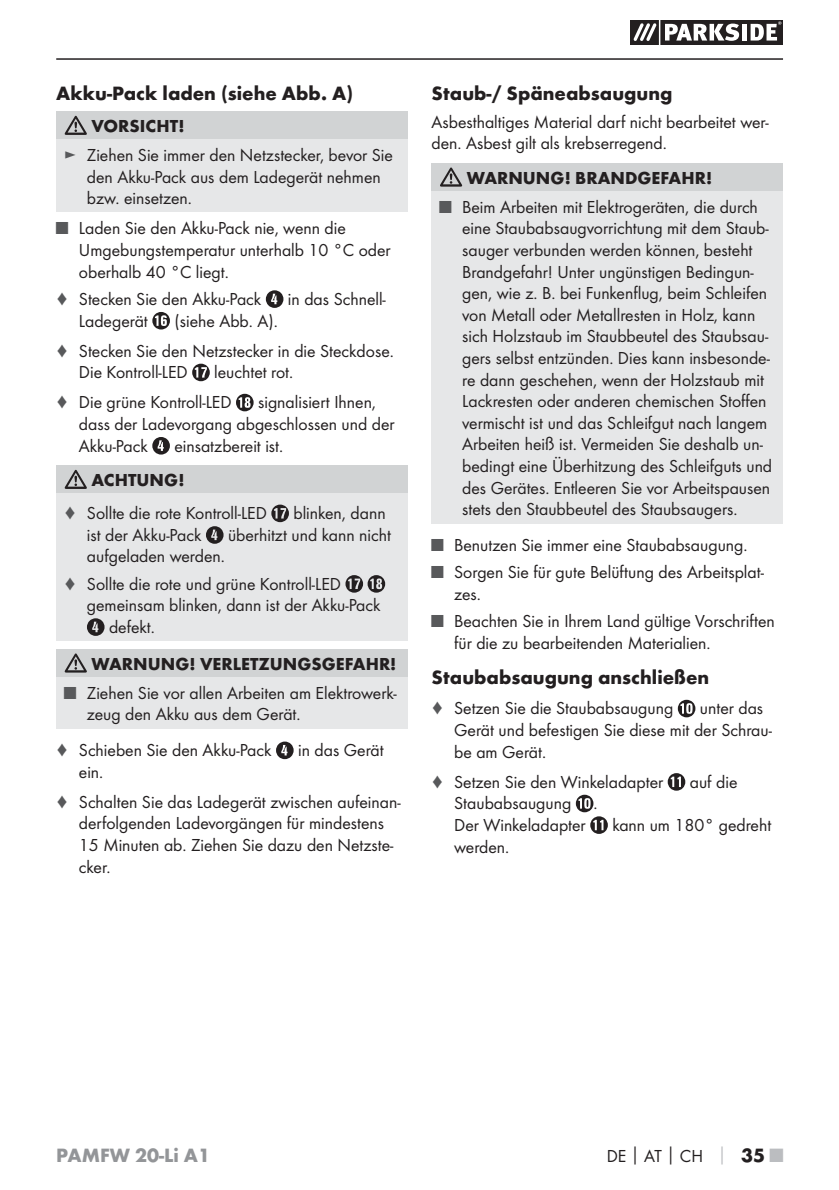
<style>
.page{position:relative;width:839px;height:1190px;background:#fff}
.page>*{position:absolute;margin:0;border:0;box-sizing:border-box;transform-origin:0 0}
.t1{font:700 20px "Futura";color:#231f20}
.t2{font:700 20px "Futura";color:#939598}
.t3{font:18px/21.6px "Futura Boo";color:#231f20}
.t4{font:700 18px "Futura";color:#231f20}
.s1{color:#58595b}
.s2{font-family:"Futura";font-weight:700}
.s3{font-family:"Futura";font-weight:700;color:#bbbdc0}
.s4{font-family:"Futura";font-weight:700;font-size:20px}
.s5{font-family:"Futura";font-weight:700;font-size:20px;color:#bbbdc0}
</style>
<div class="page">
<hr style="left:56px;top:58px;width:726px;height:2px;background:#231f20">
<svg style="left:630px;top:20px;width:152px;height:25px"></svg>
<hr style="left:658px;top:20px;width:2px;height:25px;background:#fff">
<div style="left:56px;top:111px;width:351px;height:29px;background:#d1d3d4"></div>
<div style="left:56px;top:140px;width:351px;height:72px;background:#e6e7e8"></div>
<svg style="left:65px;top:116px;width:22px;height:19px"></svg>
<svg style="left:266px;top:290px;width:17px;height:18px"></svg>
<svg style="left:152px;top:312px;width:18px;height:17px"></svg>
<svg style="left:192px;top:364px;width:18px;height:17px"></svg>
<svg style="left:236px;top:394px;width:17px;height:17px"></svg>
<svg style="left:152px;top:437px;width:18px;height:17px"></svg>
<div style="left:56px;top:465px;width:351px;height:28px;background:#d1d3d4"></div>
<div style="left:56px;top:493px;width:351px;height:148px;background:#e6e7e8"></div>
<svg style="left:65px;top:470px;width:22px;height:19px"></svg>
<svg style="left:271px;top:504px;width:18px;height:18px"></svg>
<svg style="left:206px;top:526px;width:17px;height:18px"></svg>
<svg style="left:345px;top:575px;width:40px;height:17px"></svg>
<svg style="left:87px;top:618px;width:17px;height:18px"></svg>
<div style="left:56px;top:649px;width:351px;height:28px;background:#d1d3d4"></div>
<div style="left:56px;top:677px;width:351px;height:51px;background:#e6e7e8"></div>
<svg style="left:65px;top:653px;width:22px;height:19px"></svg>
<svg style="left:276px;top:741px;width:17px;height:18px"></svg>
<div style="left:431px;top:163px;width:351px;height:28px;background:#d1d3d4"></div>
<div style="left:431px;top:191px;width:351px;height:332px;background:#e6e7e8"></div>
<svg style="left:440px;top:167px;width:22px;height:20px"></svg>
<svg style="left:677px;top:700px;width:18px;height:17px"></svg>
<svg style="left:667px;top:773px;width:18px;height:17px"></svg>
<svg style="left:575px;top:794px;width:32px;height:40px"></svg>
<p class="t1" style="left:56px;top:86px;width:298px">Akku-Pack laden (siehe Abb. A)</p>
<p class="t4" style="left:91px;top:119px;width:94px">VORSICHT!</p>
<p class="t3" style="left:87px;top:145px;width:307px;text-indent:-23px"><span class="s1">►</span> Ziehen Sie immer den Netzstecker, bevor Sie den Akku-Pack aus dem Ladegerät nehmen bzw. einsetzen.</p>
<p class="t3" style="left:79px;top:218px;width:313px;text-indent:-23px"><span class="s1">■</span> Laden Sie den Akku-Pack nie, wenn die<br>Umgebungstemperatur unterhalb 10 °C oder oberhalb 40 °C liegt.</p>
<p class="t3" style="left:56px;top:289px;width:206px"><span class="s1">♦</span> Stecken Sie den Akku-Pack</p>
<p class="t3" style="left:288px;top:289px;width:99px">in das Schnell-</p>
<p class="t3" style="left:79px;top:311px;width:70px">Ladegerät</p>
<p class="t3" style="left:56px;top:306px;width:339px;line-height:30px;text-align:center">(siehe Abb. A).<br><span class="s1">♦</span> Stecken Sie den Netzstecker in die Steckdose.</p>
<p class="t3" style="left:79px;top:362px;width:110px">Die Kontroll-LED</p>
<p class="t3" style="left:56px;top:358px;width:238px;line-height:30px;text-indent:158px">leuchtet rot. <span class="s1">♦</span> Die grüne Kontroll-LED</p>
<p class="t3" style="left:79px;top:392px;width:317px;text-indent:179px">signalisiert Ihnen, dass der Ladevorgang abgeschlossen und der<br>Akku-Pack</p>
<p class="t3" style="left:174px;top:436px;width:110px">einsatzbereit ist.</p>
<p class="t4" style="left:91px;top:473px;width:94px">ACHTUNG!</p>
<p class="t3" style="left:64px;top:503px;width:204px"><span class="s1">♦</span> Sollte die rote Kontroll-LED</p>
<p class="t3" style="left:293px;top:503px;width:94px">blinken, dann</p>
<p class="t3" style="left:87px;top:525px;width:116px">ist der Akku-Pack</p>
<p class="t3" style="left:228px;top:525px;width:164px">überhitzt und kann nicht</p>
<p class="t3" style="left:64px;top:544px;width:278px;line-height:27.2px;text-indent:23px">aufgeladen werden.<br><span class="s1">♦</span> Sollte die rote und grüne Kontroll-LED</p>
<p class="t3" style="left:109px;top:595px;width:273px;text-indent:-22px">gemeinsam blinken, dann ist der Akku-Pack defekt.</p>
<p class="t4" style="left:91px;top:656px;width:306px">WARNUNG! VERLETZUNGSGEFAHR!</p>
<p class="t3" style="left:87px;top:683px;width:311px;text-indent:-23px"><span class="s1">■</span> Ziehen Sie vor allen Arbeiten am Elektrowerk&shy;zeug den Akku aus dem Gerät.</p>
<p class="t3" style="left:56px;top:740px;width:217px"><span class="s1">♦</span> Schieben Sie den Akku-Pack</p>
<p class="t3" style="left:298px;top:740px;width:87px">in das Gerät</p>
<p class="t3" style="left:56px;top:757px;width:345px;line-height:30px;text-indent:23px">ein.<br><span class="s1">♦</span> Schalten Sie das Ladegerät zwischen aufeinan-</p>
<p class="t3" style="left:79px;top:813px;width:316px">derfolgenden Ladevorgängen für mindestens<br>15 Minuten ab. Ziehen Sie dazu den Netzste&shy;cker.</p>
<p class="t1" style="left:431px;top:86px;width:242px">Staub-/ Späneabsaugung</p>
<p class="t3" style="left:431px;top:112px;width:338px">Asbesthaltiges Material darf nicht bearbeitet wer&shy;den. Asbest gilt als krebserregend.</p>
<p class="t4" style="left:466px;top:171px;width:247px">WARNUNG! BRANDGEFAHR!</p>
<p class="t3" style="left:462px;top:197px;width:311px;text-indent:-23px"><span class="s1">■</span> Beim Arbeiten mit Elektrogeräten, die durch eine Staubabsaugvorrichtung mit dem Staub&shy;sauger verbunden werden können, besteht Brandgefahr! Unter ungünstigen Bedingun&shy;gen, wie z. B. bei Funkenflug, beim Schleifen von Metall oder Metallresten in Holz, kann sich Holzstaub im Staubbeutel des Staubsau&shy;gers selbst entzünden. Dies kann insbesonde&shy;re dann geschehen, wenn der Holzstaub mit Lackresten oder anderen chemischen Stoffen vermischt ist und das Schleifgut nach langem Arbeiten heiß ist. Vermeiden Sie deshalb un&shy;bedingt eine Überhitzung des Schleifguts und des Gerätes. Entleeren Sie vor Arbeitspausen stets den Staubbeutel des Staubsaugers.</p>
<p class="t3" style="left:431px;top:535px;width:317px"><span class="s1">■</span> Benutzen Sie immer eine Staubabsaugung.</p>
<p class="t3" style="left:454px;top:562px;width:311px;text-indent:-23px"><span class="s1">■</span> Sorgen Sie für gute Belüftung des Arbeitsplat&shy;zes.</p>
<p class="t3" style="left:454px;top:611px;width:322px;text-indent:-23px"><span class="s1">■</span> Beachten Sie in Ihrem Land gültige Vorschriften für die zu bearbeitenden Materialien.</p>
<p class="t1" style="left:431px;top:669px;width:279px">Staubabsaugung anschließen</p>
<p class="t3" style="left:431px;top:698px;width:243px"><span class="s1">♦</span> Setzen Sie die Staubabsaugung</p>
<p class="t3" style="left:454px;top:698px;width:319px;text-indent:245px">unter das<br>Gerät und befestigen Sie diese mit der Schrau&shy;be am Gerät.</p>
<p class="t3" style="left:431px;top:772px;width:233px"><span class="s1">♦</span> Setzen Sie den Winkeladapter</p>
<p class="t3" style="left:689px;top:772px;width:49px">auf die</p>
<p class="t3" style="left:454px;top:793px;width:145px">Staubabsaugung .<br>Der Winkeladapter</p>
<p class="t3" style="left:612px;top:815px;width:160px">kann um 180° gedreht</p>
<p class="t3" style="left:454px;top:836px;width:57px">werden.</p>
<p class="t2" style="left:56px;top:1147px;width:155px">PAMFW 20-Li A1</p>
<p class="t3" style="left:606px;top:1146px;width:178px">DE<span class="s2">│</span>AT<span class="s2">│</span>CH <span class="s3">│</span> <span class="s4">35</span> <span class="s5">■</span></p>
</div>
